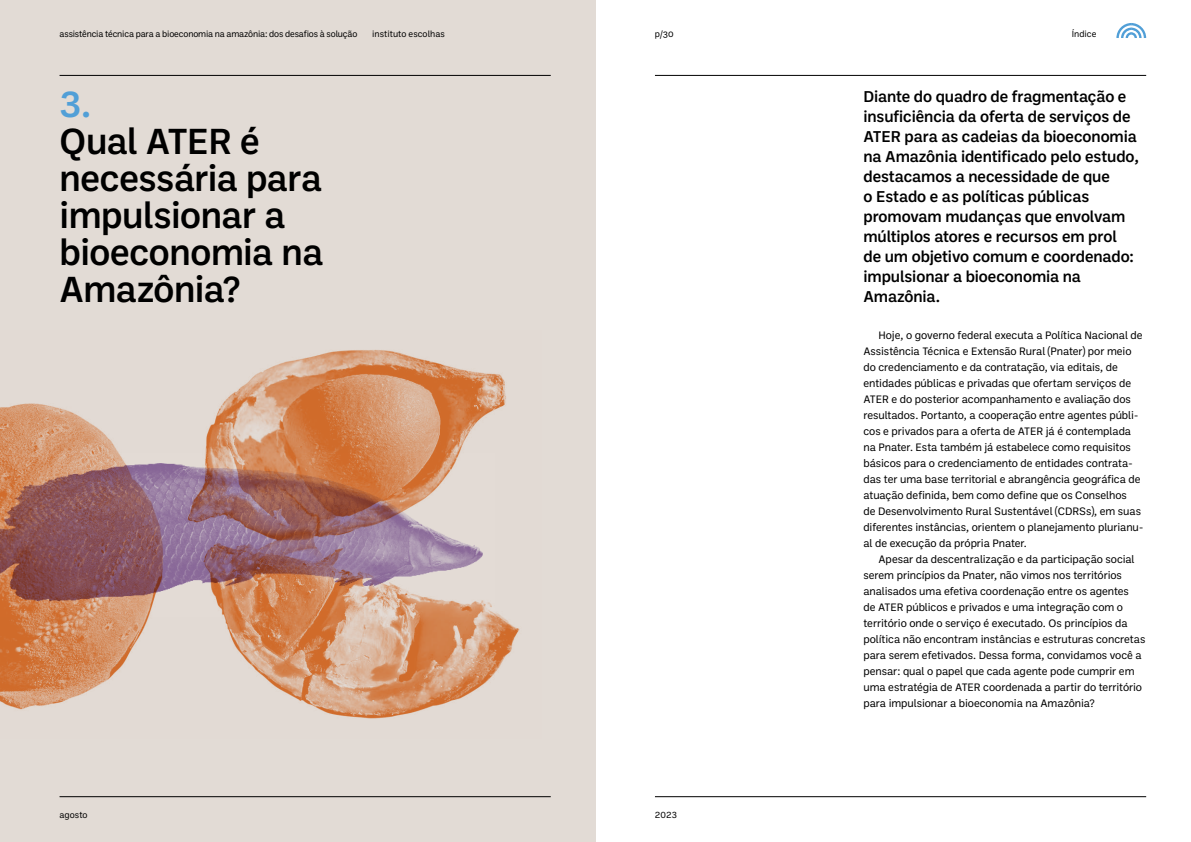
<style>
.page{position:relative;width:1191px;height:842px;background:#fff}
.page>*{position:absolute;margin:0;border:0;box-sizing:border-box;transform-origin:0 0}
.t1{font:500 37px/37px "Ballinger";letter-spacing:-.015em;color:#000}
.t2{font:500 37px "Ballinger";color:#519fd7}
.t3{font:500 16px/20px "Ballinger";letter-spacing:-.01em;color:#000}
.t4{font:11px/16px "Ballinger";letter-spacing:-.01em;color:#000}
.t5{font:9px "Ballinger";letter-spacing:-.015em;color:#000}
.t6{font:9px "Ballinger";letter-spacing:.005em;color:#000}
</style>
<div class="page">
<div style="left:0;top:0;width:595px;height:842px;background:#e2dbd5"></div>
<hr style="left:60px;top:796px;width:491px;height:1px;background:#000">
<hr style="left:655px;top:796px;width:491px;height:1px;background:#000">
<hr style="left:60px;top:75px;width:491px;height:1px;background:#000">
<hr style="left:655px;top:75px;width:491px;height:1px;background:#000">
<img style="left:0;top:349px;width:520px;height:370px">
<svg style="left:1116px;top:23px;width:30px;height:15px"></svg>
<p class="t5" style="left:60px;top:27px;width:299px">assistência técnica para a bioeconomia na amazônia: dos desafios à solução</p>
<p class="t6" style="left:372px;top:27px;width:74px">instituto escolhas</p>
<p class="t5" style="left:655px;top:27px;width:20px">p/30</p>
<p class="t5" style="left:1071px;top:27px;width:26px">Índice</p>
<h1 class="t2" style="left:60px;top:79px;width:33px">3.</h1>
<h1 class="t1" style="left:60px;top:121px;width:265px">Qual ATER é necessária para impulsionar a bioeconomia na<br>Amazônia?</h1>
<p class="t3" style="left:863px;top:85px;width:277px">Diante do quadro de fragmentação e insuficiência da oferta de serviços de<br>ATER para as cadeias da bioeconomia na Amazônia identificado pelo estudo, destacamos a necessidade de que<br>o Estado e as políticas públicas promovam mudanças que envolvam múltiplos atores e recursos em prol<br>de um objetivo comum e coordenado: impulsionar a bioeconomia na<br>Amazônia.</p>
<p class="t4" style="left:863px;top:326px;width:282px;text-indent:15px">Hoje, o governo federal executa a Política Nacional de Assistência Técnica e Extensão Rural (Pnater) por meio do credenciamento e da contratação, via editais, de entidades públicas e privadas que ofertam serviços de ATER e do posterior acompanhamento e avaliação dos resultados. Portanto, a cooperação entre agentes públi&shy;cos e privados para a oferta de ATER já é contemplada na Pnater. Esta também já estabelece como requisitos básicos para o credenciamento de entidades contrata&shy;das ter uma base territorial e abrangência geográfica de atuação definida, bem como define que os Conselhos<br>de Desenvolvimento Rural Sustentável (CDRSs), em suas diferentes instâncias, orientem o planejamento plurianu&shy;al de execução da própria Pnater.</p>
<p class="t4" style="left:863px;top:551px;width:283px;text-indent:15px">Apesar da descentralização e da participação social serem princípios da Pnater, não vimos nos territórios analisados uma efetiva coordenação entre os agentes<br>de ATER públicos e privados e uma integração com o território onde o serviço é executado. Os princípios da política não encontram instâncias e estruturas concretas para serem efetivados. Dessa forma, convidamos você a pensar: qual o papel que cada agente pode cumprir em uma estratégia de ATER coordenada a partir do território para impulsionar a bioeconomia na Amazônia?</p>
<p class="t5" style="left:60px;top:809px;width:30px">agosto</p>
<p class="t5" style="left:655px;top:809px;width:24px">2023</p>
</div>
